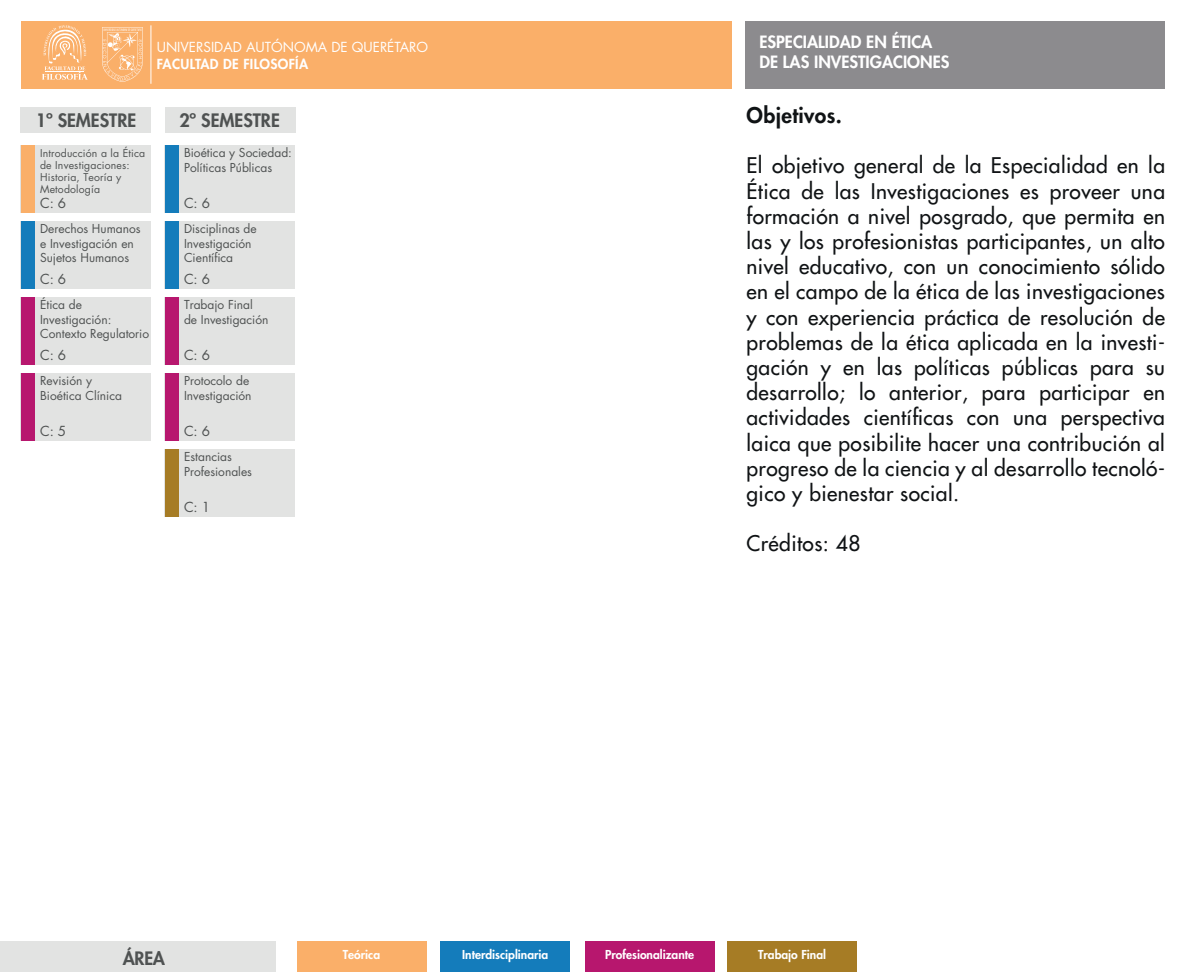
<style>
.page{position:relative;width:1188px;height:972px;background:#fff}
.page>*{position:absolute;margin:0;border:0;box-sizing:border-box;transform-origin:0 0}
.t1{font:500 21px/25.2px "Futura Std";letter-spacing:.02em;color:#101315;text-align:justify}
.t2{font:800 21px "Futura Std";letter-spacing:.02em;color:#101315}
.t3{font:800 18px "Futura Std";color:#4f5252}
.t4{font:800 16.5px/19.8px "Futura Std";color:#fff}
.t5{font:13.5px "Futura Std";color:#fff}
.t6{font:13.5px "Futura Std";color:#4f5252}
.t7{font:800 13.5px "Futura Std";letter-spacing:.025em;color:#fff}
.t8{font:12px/14.4px "Futura Std";color:#4f5252}
.t9{font:800 12px "Futura Std";color:#fff}
.t10{font:10.5px/12px "Futura Std";letter-spacing:.015em;color:#4f5252}
</style>
<div class="page">
<div style="left:746px;top:21px;width:419px;height:67px;background:#8c8b8e"></div>
<div style="left:22px;top:21px;width:710px;height:67px;background:#faaf69"></div>
<svg style="left:102px;top:27px;width:41px;height:55px"></svg>
<hr style="left:151px;top:25px;width:1px;height:59px;background:#fff">
<svg style="left:42px;top:25px;width:46px;height:55px"></svg>
<div style="left:0;top:942px;width:276px;height:30px;background:#e2e3e2"></div>
<div style="left:440px;top:942px;width:130px;height:30px;background:#147cbb"></div>
<div style="left:297px;top:942px;width:129px;height:30px;background:#faaf69"></div>
<div style="left:585px;top:942px;width:130px;height:30px;background:#b7176e"></div>
<div style="left:727px;top:942px;width:130px;height:30px;background:#a67c25"></div>
<div style="left:165px;top:449px;width:130px;height:68px;background:#e2e3e2"></div>
<div style="left:21px;top:373px;width:130px;height:68px;background:#e2e3e2"></div>
<div style="left:165px;top:373px;width:130px;height:68px;background:#e2e3e2"></div>
<div style="left:21px;top:297px;width:130px;height:67px;background:#e2e3e2"></div>
<div style="left:165px;top:297px;width:130px;height:67px;background:#e2e3e2"></div>
<div style="left:21px;top:221px;width:130px;height:67px;background:#e2e3e2"></div>
<div style="left:165px;top:221px;width:130px;height:67px;background:#e2e3e2"></div>
<div style="left:21px;top:145px;width:130px;height:67px;background:#e2e3e2"></div>
<div style="left:21px;top:107px;width:130px;height:25px;background:#e2e3e2"></div>
<div style="left:165px;top:107px;width:130px;height:25px;background:#e2e3e2"></div>
<div style="left:165px;top:145px;width:130px;height:67px;background:#e2e3e2"></div>
<div style="left:21px;top:145px;width:14px;height:67px;background:#faaf69"></div>
<div style="left:165px;top:145px;width:13px;height:67px;background:#147cbb"></div>
<div style="left:21px;top:221px;width:14px;height:67px;background:#147cbb"></div>
<div style="left:165px;top:221px;width:13px;height:67px;background:#147cbb"></div>
<div style="left:21px;top:297px;width:14px;height:67px;background:#b7176e"></div>
<div style="left:165px;top:297px;width:13px;height:67px;background:#b7176e"></div>
<div style="left:165px;top:449px;width:13px;height:68px;background:#a67c25"></div>
<div style="left:21px;top:373px;width:14px;height:68px;background:#b7176e"></div>
<div style="left:165px;top:373px;width:13px;height:68px;background:#b7176e"></div>
<p class="t5" style="left:157px;top:38px;width:273px">UNIVERSIDAD AUTÓNOMA DE QUERÉTARO</p>
<p class="t4" style="left:760px;top:32px;width:191px">ESPECIALIDAD EN ÉTICA<br>DE LAS INVESTIGACIONES</p>
<p class="t7" style="left:157px;top:56px;width:153px">FACULTAD DE FILOSOFÍA</p>
<p class="t3" style="left:36px;top:109px;width:102px">1º SEMESTRE</p>
<p class="t3" style="left:180px;top:109px;width:102px">2º SEMESTRE</p>
<p class="t10" style="left:40px;top:147px;width:107px">Introducción a la Ética de Investigaciones:<br>Historia, Teoría y<br>Metodología</p>
<p class="t8" style="left:184px;top:146px;width:109px">Bioética y Sociedad:<br>Políticas Públicas</p>
<p class="t8" style="left:40px;top:222px;width:102px">Derechos Humanos e Investigación en<br>Sujetos Humanos</p>
<p class="t8" style="left:184px;top:222px;width:74px">Disciplinas de<br>Investigación<br>Científica</p>
<p class="t8" style="left:40px;top:298px;width:111px">Ética de<br>Investigación:<br>Contexto Regulatorio</p>
<p class="t8" style="left:184px;top:298px;width:86px">Trabajo Final de Investigación</p>
<p class="t6" style="left:40px;top:194px;width:28px">C: 6</p>
<p class="t6" style="left:184px;top:194px;width:28px">C: 6</p>
<p class="t6" style="left:40px;top:270px;width:28px">C: 6</p>
<p class="t6" style="left:184px;top:270px;width:28px">C: 6</p>
<p class="t6" style="left:40px;top:346px;width:28px">C: 6</p>
<p class="t6" style="left:184px;top:346px;width:28px">C: 6</p>
<p class="t8" style="left:40px;top:374px;width:83px">Revisión y<br>Bioética Clínica</p>
<p class="t8" style="left:184px;top:374px;width:69px">Protocolo de<br>Investigación</p>
<p class="t6" style="left:40px;top:422px;width:28px">C: 5</p>
<p class="t6" style="left:184px;top:422px;width:28px">C: 6</p>
<p class="t8" style="left:184px;top:450px;width:69px">Estancias<br>Profesionales</p>
<p class="t6" style="left:184px;top:498px;width:28px">C: 1</p>
<p class="t2" style="left:747px;top:102px;width:97px">Objetivos.</p>
<p class="t1" style="left:747px;top:153px;width:420px">El objetivo general de la Especialidad en la Ética de las Investigaciones es proveer una formación a nivel posgrado, que permita en las y los profesionistas participantes, un alto nivel educativo, con un conocimiento sólido en el campo de la ética de las investigaciones y con experiencia práctica de resolución de problemas de la ética aplicada en la investi&shy;gación y en las políticas públicas para su desarrollo; lo anterior, para participar en actividades científicas con una perspectiva laica que posibilite hacer una contribución al progreso de la ciencia y al desarrollo tecnoló&shy;gico y bienestar social.</p>
<p class="t1" style="left:747px;top:531px;width:115px">Créditos: 48</p>
<p class="t3" style="left:123px;top:947px;width:44px">ÁREA</p>
<p class="t9" style="left:343px;top:947px;width:39px">Teórica</p>
<p class="t9" style="left:462px;top:947px;width:88px">Interdisciplinaria</p>
<p class="t9" style="left:605px;top:947px;width:90px">Profesionalizante</p>
<p class="t9" style="left:758px;top:947px;width:69px">Trabajo Final</p>
</div>
